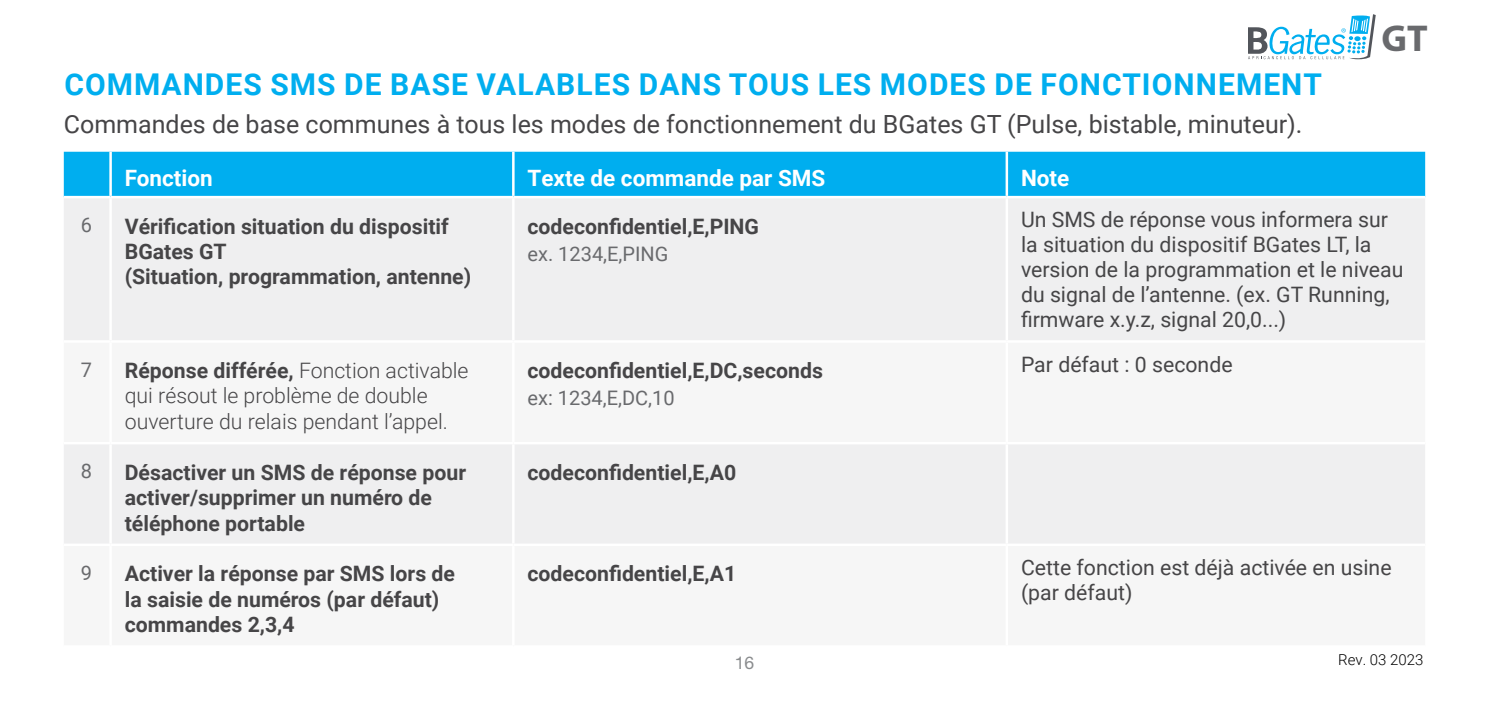
<style>
.page{position:relative;width:1489px;height:702px;background:#fff}
.page>*{position:absolute;margin:0;border:0;box-sizing:border-box;transform-origin:0 0}
.t1{font:700 37.5px "Myriad Pro";color:#696a6d}
.t2{font:700 30px "Roboto";letter-spacing:.035em;color:#00aeef}
.t3{font:25px "Roboto";color:#464547}
.t4{font:700 22.5px "Roboto";color:#fff}
.t5{font:700 21.25px/25.5px "Roboto";color:#464547}
.t6{font:21.25px/25px "Roboto";color:#464547}
.t7{font:300 21.25px/25.5px "Roboto";color:#464547}
.t8{font:20px "Roboto";color:#696a6d}
.t9{font:17.5px "Helvetica Neue LT Std";color:#8a8c8e}
.t10{font:300 15px "Roboto";color:#000}
.s1{font-weight:700}
</style>
<div class="page">
<svg style="left:1248px;top:14px;width:127px;height:46px"></svg>
<div style="left:64px;top:152px;width:1360px;height:44px;background:#00aeef"></div>
<div style="left:64px;top:199px;width:1360px;height:141px;background:#efeff0"></div>
<div style="left:64px;top:445px;width:1360px;height:98px;background:#efeff0"></div>
<hr style="left:109px;top:152px;width:3px;height:44px;background:#fff">
<hr style="left:512px;top:152px;width:2px;height:44px;background:#fff">
<hr style="left:1005px;top:152px;width:3px;height:44px;background:#fff">
<hr style="left:109px;top:198px;width:3px;height:142px;background:#fff">
<hr style="left:512px;top:198px;width:2px;height:142px;background:#fff">
<hr style="left:1005px;top:198px;width:3px;height:142px;background:#fff">
<hr style="left:109px;top:444px;width:3px;height:99px;background:#fff">
<hr style="left:512px;top:444px;width:2px;height:99px;background:#fff">
<hr style="left:1005px;top:444px;width:3px;height:99px;background:#fff">
<h2 class="t2" style="left:64px;top:64px;width:1259px">COMMANDES SMS DE BASE VALABLES DANS TOUS LES MODES DE FONCTIONNEMENT</h2>
<p class="t3" style="left:64px;top:107px;width:1240px">Commandes de base communes à tous les modes de fonctionnement du BGates GT (Pulse, bistable, minuteur).</p>
<p class="t4" style="left:125px;top:162px;width:90px">Fonction</p>
<p class="t4" style="left:527px;top:162px;width:299px">Texte de commande par SMS</p>
<p class="t4" style="left:1020px;top:162px;width:50px">Note</p>
<h1 class="t1" style="left:1381px;top:14px;width:48px">GT</h1>
<p class="t8" style="left:81px;top:211px;width:13px">6</p>
<p class="t5" style="left:125px;top:213px;width:348px">Vérification situation du dispositif<br>BGates GT<br>(Situation, programmation, antenne)</p>
<p class="t5" style="left:527px;top:212px;width:233px">codeconfidentiel,E,PING</p>
<p class="t8" style="left:527px;top:240px;width:142px">ex. 1234,E,PING</p>
<p class="t8" style="left:81px;top:355px;width:13px">7</p>
<p class="t7" style="left:125px;top:357px;width:345px"><span class="s1">Réponse différée,</span> Fonction activable qui résout le problème de double ouverture du relais pendant l’appel.</p>
<p class="t5" style="left:527px;top:357px;width:297px">codeconfidentiel,E,DC,seconds</p>
<p class="t8" style="left:527px;top:384px;width:149px">ex: 1234,E,DC,10</p>
<p class="t6" style="left:1020px;top:206px;width:384px">Un SMS de réponse vous informera sur la situation du dispositif BGates LT, la version de la programmation et le niveau du signal de l’antenne. (ex. GT Running, firmware x.y.z, signal 20,0...)</p>
<p class="t6" style="left:1020px;top:351px;width:213px">Par défaut : 0 seconde</p>
<p class="t8" style="left:81px;top:457px;width:13px">8</p>
<p class="t5" style="left:125px;top:458px;width:343px">Désactiver un SMS de réponse pour activer/supprimer un numéro de téléphone portable</p>
<p class="t5" style="left:527px;top:458px;width:210px">codeconfidentiel,E,A0</p>
<p class="t8" style="left:81px;top:559px;width:13px">9</p>
<p class="t5" style="left:125px;top:560px;width:332px">Activer la réponse par SMS lors de la saisie de numéros (par défaut) commandes 2,3,4</p>
<p class="t5" style="left:527px;top:560px;width:210px">codeconfidentiel,E,A1</p>
<p class="t6" style="left:1020px;top:554px;width:372px">Cette fonction est déjà activée en usine (par défaut)</p>
<p class="t9" style="left:734px;top:652px;width:21px">16</p>
<p class="t10" style="left:1338px;top:648px;width:87px">Rev. 03 2023</p>
</div>
